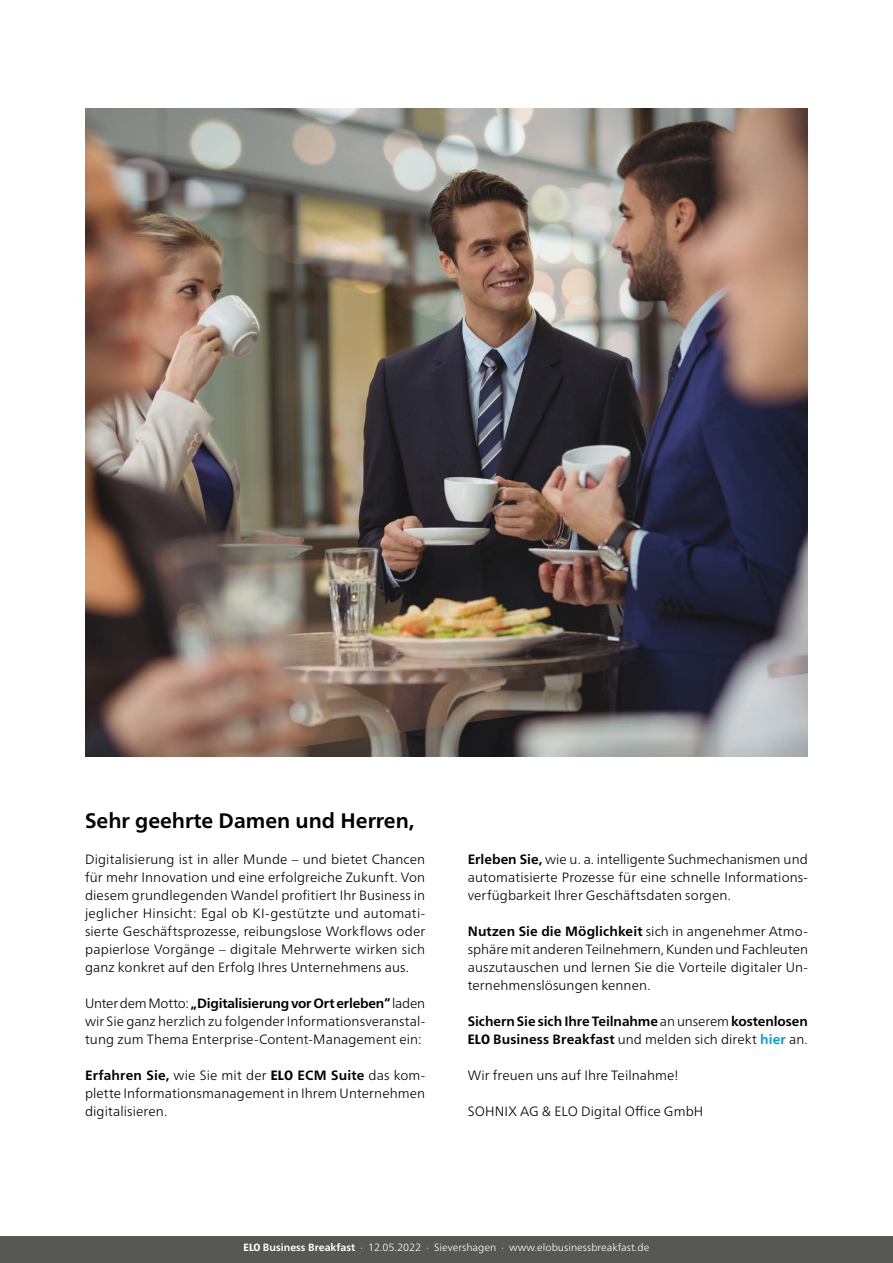
<style>
.page{position:relative;width:893px;height:1263px;background:#fff}
.page>*{position:absolute;margin:0;border:0;box-sizing:border-box;transform-origin:0 0}
.t1{font:700 21px "Frutiger Neue LTW1 G";color:#000}
.t2{font:300 13.5px/18px "Frutiger Neue LTW1 G";letter-spacing:.01em;color:#000;text-align:justify}
.t3{font:700 13.5px/18px "Frutiger Neue LTW1 G";letter-spacing:-.005em;color:#000}
.t4{font:300 10.5px "Frutiger Neue LTW1 G";color:#fff}
.s1{font-weight:700}
.s2{font-weight:800;font-stretch:condensed}
.s3{font-weight:300}
.s4{color:#00a0da}
</style>
<div class="page">
<img style="left:85px;top:108px;width:723px;height:649px">
<div style="left:0;top:1236px;width:893px;height:27px;background:#575756"></div>
<h1 class="t1" style="left:85px;top:808px;width:331px">Sehr geehrte Damen und Herren,</h1>
<p class="t2" style="left:85px;top:850px;width:342px">Digitalisierung ist in aller Munde – und bietet Chancen für mehr Innovation und eine erfolgreiche Zukunft. Von diesem grundlegenden Wandel profitiert Ihr Business in jeglicher Hinsicht: Egal ob KI-gestützte und automati&shy;sierte Geschäftsprozesse, reibungslose Workflows oder papierlose Vorgänge – digitale Mehrwerte wirken sich ganz konkret auf den Erfolg Ihres Unternehmens aus.</p>
<p class="t2" style="left:85px;top:994px;width:342px">Unter dem Motto: <span class="s1">„Digitalisierung vor Ort erleben“</span> laden wir Sie ganz herzlich zu folgender Informationsveranstal&shy;tung zum Thema Enterprise-Content-Management ein:</p>
<p class="t2" style="left:85px;top:1066px;width:342px"><span class="s1">Erfahren Sie,</span> wie Sie mit der <span class="s2">ELO</span> <span class="s1">ECM Suite</span> das kom&shy;plette Informationsmanagement in Ihrem Unternehmen digitalisieren.</p>
<p class="t2" style="left:468px;top:850px;width:342px"><span class="s1">Erleben Sie,</span> wie u. a. intelligente Suchmechanismen und automatisierte Prozesse für eine schnelle Informations&shy;verfügbarkeit Ihrer Geschäftsdaten sorgen.</p>
<p class="t2" style="left:468px;top:922px;width:342px"><span class="s1">Nutzen Sie die Möglichkeit</span> sich in angenehmer Atmo&shy;sphäre mit anderen Teilnehmern, Kunden und Fachleuten auszutauschen und lernen Sie die Vorteile digitaler Un&shy;ternehmenslösungen kennen.</p>
<p class="t3" style="left:468px;top:1012px;width:342px">Sichern Sie sich Ihre Teilnahme <span class="s3">an unserem</span> kostenlosen<br><span class="s2">ELO</span> Business Breakfast <span class="s3">und melden sich direkt</span> <span class="s4">hier</span> <span class="s3">an.</span></p>
<p class="t2" style="left:468px;top:1066px;width:212px">Wir freuen uns auf Ihre Teilnahme!</p>
<p class="t2" style="left:468px;top:1102px;width:237px">SOHNIX AG &amp; ELO Digital Office GmbH</p>
<p class="t4" style="left:244px;top:1241px;width:407px"><span class="s2">ELO</span> <span class="s1">Business Breakfast</span> · 12.05.2022 · Sievershagen · www.elobusinessbreakfast.de</p>
</div>
